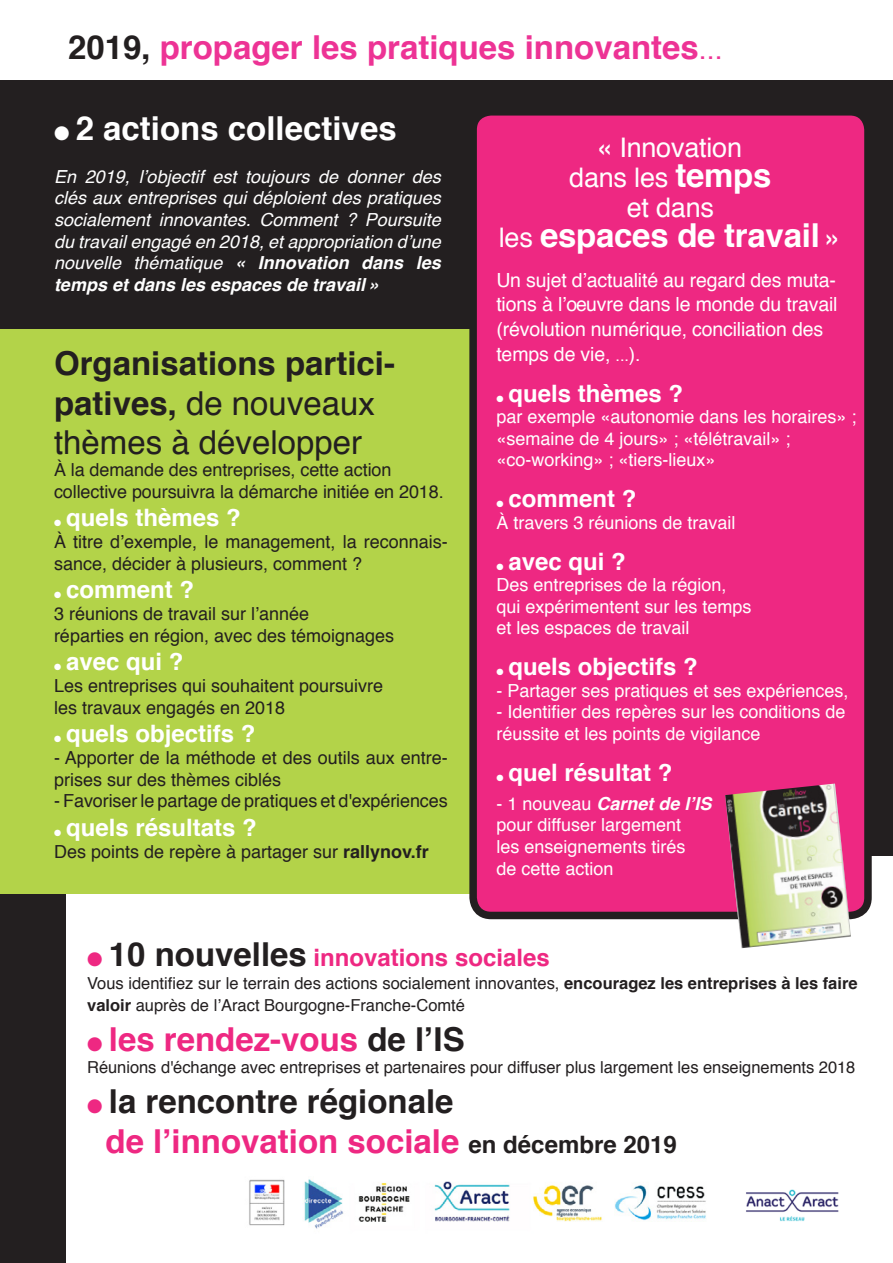
<style>
.page{position:relative;width:893px;height:1263px;background:#fff}
.page>*{position:absolute;margin:0;border:0;box-sizing:border-box;transform-origin:0 0}
.t1{font:700 33px/39.6px "Helvetica";color:#231f20}
.t2{font:700 33px "Helvetica";color:#ee2882}
.t3{font:700 33px "Helvetica";color:#fff}
.t4{font:700 33px "Helvetica";color:#ed3395}
.t5{font:27px "Helvetica";letter-spacing:-.01em;color:#fff}
.t6{font:700 24px "Helvetica";color:#fff}
.t7{font:700 24px "Helvetica";color:#ee2882}
.t8{font:19.5px/24.8px "Helvetica";letter-spacing:-.01em;color:#fff}
.t9{font:18px/21.6px "Helvetica";color:#231f20}
.t10{font:18px/21.6px "Helvetica";color:#fff}
.t11{font:italic 18px/21.6px "Helvetica";color:#fff;text-align:justify}
.t12{font:italic 700 18px "Helvetica";color:#fff}
.t13{font:16.5px/22.5px "Helvetica";letter-spacing:-.005em;color:#231f20}
.s1{color:#231f20}
.s2{font-weight:400;font-size:28.5px}
.s3{font-weight:700}
.s4{font-weight:400}
.s5{font-weight:700;font-size:33px}
.s6{font-weight:400;font-size:27px}
.s7{font-size:27px}
.s8{font-size:16.5px}
.s9{font-weight:400;font-style:normal}
.s10{font-size:33px;color:#231f20}
.s11{color:#ee2882}
.s12{font-size:24px;color:#231f20}
</style>
<div class="page">
<div style="left:0;top:0;width:893px;height:855px;background:#231f20"></div>
<div style="left:0;top:0;width:66px;height:1263px;background:#231f20"></div>
<div style="left:0;top:0;width:893px;height:80px;background:#fff"></div>
<img style="left:746px;top:1189px;width:93px;height:33px">
<img style="left:249px;top:1179px;width:457px;height:50px">
<div style="left:0;top:329px;width:724px;height:564px;background:#b3d349"></div>
<div style="left:473px;top:112px;width:395px;height:803px;background:#ee2882;border-radius:18px"></div>
<div style="left:469px;top:108px;width:403px;height:811px;border:8px solid #231f20;border-radius:18px"></div>
<img style="left:725px;top:783px;width:126px;height:165px">
<p class="t4" style="left:68px;top:21px;width:656px"><span class="s1">2019,</span> propager les pratiques innovantes<span class="s2">...</span></p>
<p class="t3" style="left:54px;top:101px;width:344px">● 2 actions collectives</p>
<p class="t11" style="left:54px;top:166px;width:388px">En 2019, l’objectif est toujours de donner des clés aux entreprises qui déploient des pratiques socialement innovantes. Comment ? Poursuite du travail engagé en 2018, et appropriation d’une nouvelle thématique <span class="s3">« Innovation dans les temps et dans les espaces de travail »</span></p>
<p class="t1" style="left:54px;top:344px;width:343px">Organisations partici&shy;patives, <span class="s4">de nouveaux thèmes à développer</span></p>
<p class="t9" style="left:54px;top:459px;width:391px">À la demande des entreprises, cette action collective poursuivra la démarche initiée en 2018.</p>
<p class="t6" style="left:54px;top:499px;width:188px">● quels thèmes ?</p>
<p class="t9" style="left:54px;top:531px;width:395px">À titre d’exemple, le management, la reconnais&shy;sance, décider à plusieurs, comment ?</p>
<p class="t6" style="left:54px;top:571px;width:142px">● comment ?</p>
<p class="t9" style="left:54px;top:603px;width:257px">3 réunions de travail sur l’année</p>
<p class="t9" style="left:54px;top:625px;width:342px">réparties en région, avec des témoignages</p>
<p class="t6" style="left:54px;top:643px;width:131px">● avec qui ?</p>
<p class="t9" style="left:54px;top:675px;width:331px">Les entreprises qui souhaitent poursuivre</p>
<p class="t9" style="left:54px;top:697px;width:233px">les travaux engagés en 2018</p>
<p class="t6" style="left:54px;top:715px;width:203px">● quels objectifs ?</p>
<p class="t9" style="left:54px;top:747px;width:395px">- Apporter de la méthode et des outils aux entre&shy;prises sur des thèmes ciblés</p>
<p class="t9" style="left:54px;top:791px;width:395px">- Favoriser le partage de pratiques et d'expériences</p>
<p class="t6" style="left:54px;top:808px;width:204px">● quels résultats ?</p>
<p class="t9" style="left:54px;top:841px;width:376px">Des points de repère à partager sur <span class="s3">rallynov.fr</span></p>
<p class="t5" style="left:597px;top:127px;width:146px"><span class="s3">«</span> Innovation</p>
<p class="t5" style="left:569px;top:157px;width:204px">dans les <span class="s5">temps</span></p>
<p class="t5" style="left:627px;top:187px;width:89px">et dans</p>
<p class="t3" style="left:499px;top:209px;width:345px"><span class="s6">les</span> espaces de travail <span class="s7">»</span></p>
<p class="t8" style="left:496px;top:268px;width:343px">Un sujet d’actualité au regard des muta&shy;tions à l’oeuvre dans le monde du travail</p>
<p class="t8" style="left:496px;top:317px;width:328px">(révolution numérique, conciliation des temps de vie, <span class="s8">...</span>).</p>
<p class="t6" style="left:496px;top:374px;width:188px">● quels thèmes ?</p>
<p class="t10" style="left:496px;top:407px;width:362px">par exemple «autonomie dans les horaires» ;</p>
<p class="t10" style="left:496px;top:428px;width:296px">«semaine de 4 jours» ; «télétravail» ;</p>
<p class="t10" style="left:496px;top:450px;width:221px">«co-working» ; «tiers-lieux»</p>
<p class="t6" style="left:496px;top:479px;width:142px">● comment ?</p>
<p class="t10" style="left:496px;top:512px;width:241px">À travers 3 réunions de travail</p>
<p class="t6" style="left:496px;top:542px;width:131px">● avec qui ?</p>
<p class="t10" style="left:496px;top:575px;width:232px">Des entreprises de la région,</p>
<p class="t10" style="left:496px;top:596px;width:257px">qui expérimentent sur les temps</p>
<p class="t10" style="left:496px;top:618px;width:195px">et les espaces de travail</p>
<p class="t6" style="left:496px;top:647px;width:203px">● quels objectifs ?</p>
<p class="t10" style="left:496px;top:680px;width:354px">- Partager ses pratiques et ses expériences,</p>
<p class="t10" style="left:496px;top:702px;width:351px">- Identifier des repères sur les conditions de réussite et les points de vigilance</p>
<p class="t6" style="left:496px;top:753px;width:178px">● quel résultat ?</p>
<p class="t12" style="left:496px;top:788px;width:217px"><span class="s9">- 1 nouveau</span> Carnet de l’IS</p>
<p class="t10" style="left:496px;top:815px;width:186px">pour diffuser largement</p>
<p class="t10" style="left:496px;top:836px;width:191px">les enseignements tirés</p>
<p class="t10" style="left:496px;top:858px;width:119px">de cette action</p>
<p class="t7" style="left:87px;top:938px;width:464px">● <span class="s10">10 nouvelles</span> innovations sociales</p>
<p class="t13" style="left:87px;top:972px;width:772px">Vous identifiez sur le terrain des actions socialement innovantes, <span class="s3">encouragez les entreprises à les faire valoir</span> auprès de l’Aract Bourgogne-Franche-Comté</p>
<p class="t2" style="left:87px;top:1012px;width:379px">● les rendez-vous <span class="s1">de l’IS</span></p>
<p class="t13" style="left:87px;top:1057px;width:770px">Réunions d'échange avec entreprises et partenaires pour diffuser plus largement les enseignements 2018</p>
<p class="t1" style="left:87px;top:1082px;width:368px"><span class="s11">●</span> la rencontre régionale</p>
<p class="t2" style="left:106px;top:1114px;width:573px">de l’innovation sociale <span class="s12">en décembre 2019</span></p>
</div>
